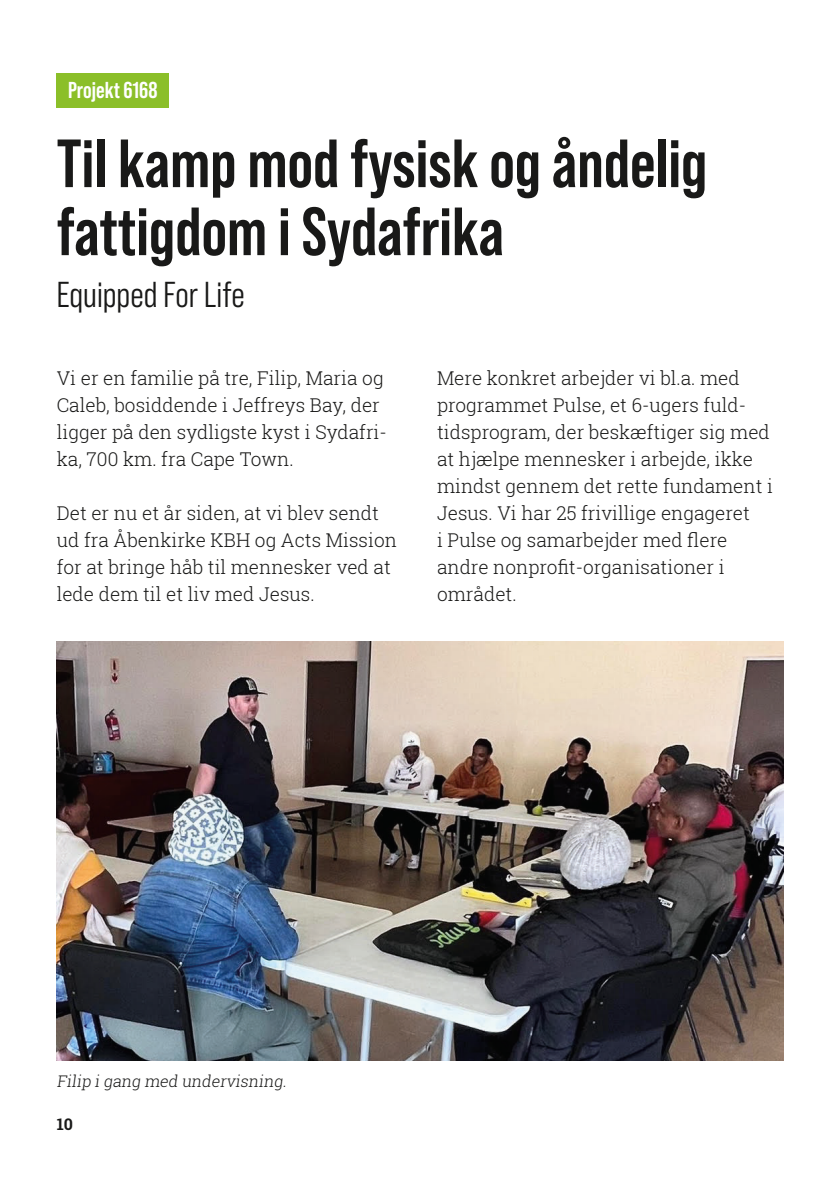
<style>
.page{position:relative;width:840px;height:1191px;background:#fff}
.page>*{position:absolute;margin:0;border:0;box-sizing:border-box;transform-origin:0 0}
.t1{font:700 68px/68px "Bebas Neue Pro";color:#191918}
.t2{font:36px "Bebas Neue Pro Middle";color:#191918}
.t3{font:700 23px "Bebas Neue Pro";color:#fff}
.t4{font:300 19px/27px "Roboto Slab";color:#191918}
.t5{font:300 16px "Roboto Slab";color:#191918}
.t6{font:700 16px "Roboto Slab";color:#191918}
</style>
<div class="page">
<div style="left:57px;top:74px;width:112px;height:34px;background:#8bbf29"></div>
<img style="left:57px;top:642px;width:726px;height:418px">
<p class="t3" style="left:68px;top:77px;width:91px">Projekt 6168</p>
<h1 class="t1" style="left:57px;top:129px;width:651px">Til kamp mod fysisk og åndelig fattigdom i Sydafrika</h1>
<h2 class="t2" style="left:57px;top:274px;width:189px">Equipped For Life</h2>
<p class="t4" style="left:57px;top:364px;width:331px">Vi er en familie på tre, Filip, Maria og Caleb, bosiddende i Jeffreys Bay, der ligger på den sydligste kyst i Sydafri&shy;ka, 700 km. fra Cape Town.</p>
<p class="t4" style="left:57px;top:499px;width:341px">Det er nu et år siden, at vi blev sendt ud fra Åbenkirke KBH og Acts Mission for at bringe håb til mennesker ved at lede dem til et liv med Jesus.</p>
<p class="t4" style="left:437px;top:364px;width:337px">Mere konkret arbejder vi bl.a. med programmet Pulse, et 6-ugers fuld&shy;tidsprogram, der beskæftiger sig med at hjælpe mennesker i arbejde, ikke mindst gennem det rette fundament i<br>Jesus. Vi har 25 frivillige engageret<br>i Pulse og samarbejder med flere andre nonprofit-organisationer i området.</p>
<p class="t5" style="left:57px;top:1070px;width:234px">Filip igang med undervisning.</p>
<p class="t6" style="left:57px;top:1113px;width:18px">10</p>
</div>
